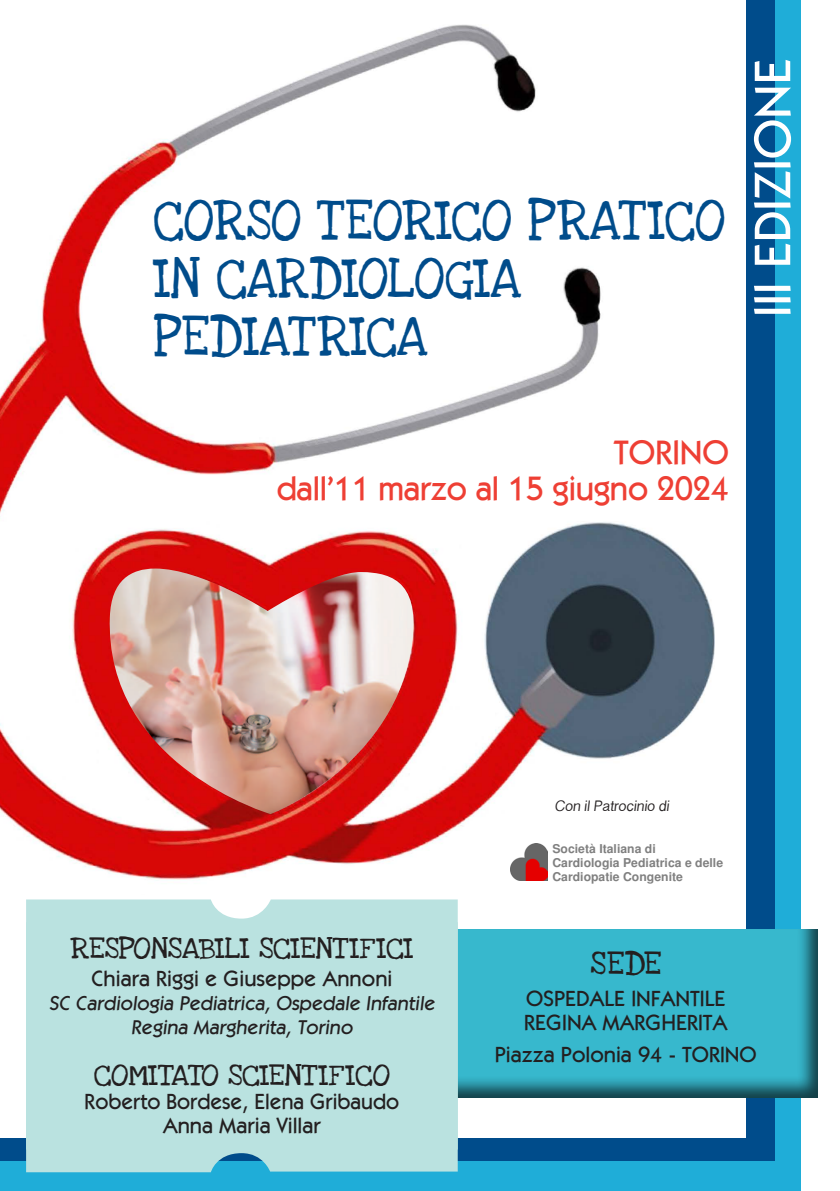
<style>
.page{position:relative;width:840px;height:1191px;background:#fff}
.page>*{position:absolute;margin:0;border:0;box-sizing:border-box;transform-origin:0 0}
.t1{font:500 51.6px "Karat";color:#fff}
.t2{font:42px/58px "Love Ya Like A Sister Solid";color:#004c8b;scale:.91 1}
.t3{font:500 34px/36px "Karat";letter-spacing:-.01em;color:#ee3f34;text-align:right}
.t4{font:24px "Love Ya Like A Sister Solid";color:#231f20}
.t5{font:500 22px/24px "Karat";color:#231f20}
.t6{font:22px "Love Ya Like A Sister Solid";color:#231f20}
.t7{font:500 20px/24px "Karat";color:#231f20;text-align:center}
.t8{font:14px "Kannada Sangam MN";color:#231f20}
.t9{font:700 12.2px/14px "Helvetica";color:#808080}
</style>
<div class="page">
<div style="left:0;top:0;width:799px;height:1191px;background:#1fadd8"></div>
<div style="left:0;top:0;width:774px;height:1160px;background:#004c8b"></div>
<div style="left:0;top:0;width:745px;height:1137px;background:#fff"></div>
<img style="left:0;top:25px;width:713px;height:856px">
<div style="left:419px;top:929px;width:398px;height:170px;background:#231f20;opacity:.75"></div>
<svg style="left:26px;top:899px;width:431px;height:23px;background:#c1e5e3"></svg>
<div style="left:26px;top:922px;width:431px;height:250px;background:#bae2e0"></div>
<img style="left:108px;top:568px;width:307px;height:246px">
<img style="left:510px;top:843px;width:37px;height:37px">
<h2 class="t2" style="left:154px;top:192px;width:629px">CORSO T EORICO PRAT ICO<br>IN CARDIOLOGIA<br>PEDIAT RICA</h2>
<h1 class="t1" style="left:741px;top:317px;width:255px;rotate:-90deg">III EDIZIONE</h1>
<h3 class="t3" style="left:276px;top:434px;width:453px">Torino<br>dall’11 marzo al 15 giugno 2024</h3>
<p class="t8" style="left:554px;top:798px;width:119px">Con il Patrocinio di</p>
<p class="t9" style="left:552px;top:842px;width:172px">Società Italiana di<br>Cardiologia Pediatrica e delle<br>Cardiopatie Congenite</p>
<p class="t6" style="left:70px;top:929px;width:36px">RESPONSA</p>
<p class="t6" style="left:199px;top:929px;width:76px">BILI SCIENTI</p>
<p class="t6" style="left:359px;top:929px;width:55px">FICI</p>
<p class="t5" style="left:91px;top:966px;width:302px">Chiara Riggi e Giuseppe Annoni</p>
<p class="t7" style="left:49px;top:991px;width:390px">SC Cardiologia Pediatrica, Ospedale I nfantile<br>Regina Margherita, Torino</p>
<p class="t6" style="left:94px;top:1057px;width:70px">COMITATO</p>
<p class="t6" style="left:228px;top:1057px;width:16px">SCIENTI</p>
<p class="t6" style="left:328px;top:1057px;width:34px">FICO</p>
<p class="t5" style="left:85px;top:1089px;width:316px;text-align:center">Roberto Bordese, Elena Gribaudo<br>Anna Maria Villar</p>
<p class="t4" style="left:590px;top:943px;width:72px">SEDE</p>
<p class="t5" style="left:524px;top:986px;width:204px">Ospedale Infantile<br>Regina Margherita</p>
<p class="t5" style="left:494px;top:1042px;width:263px">Piazza Polonia 94 - Torino</p>
</div>
